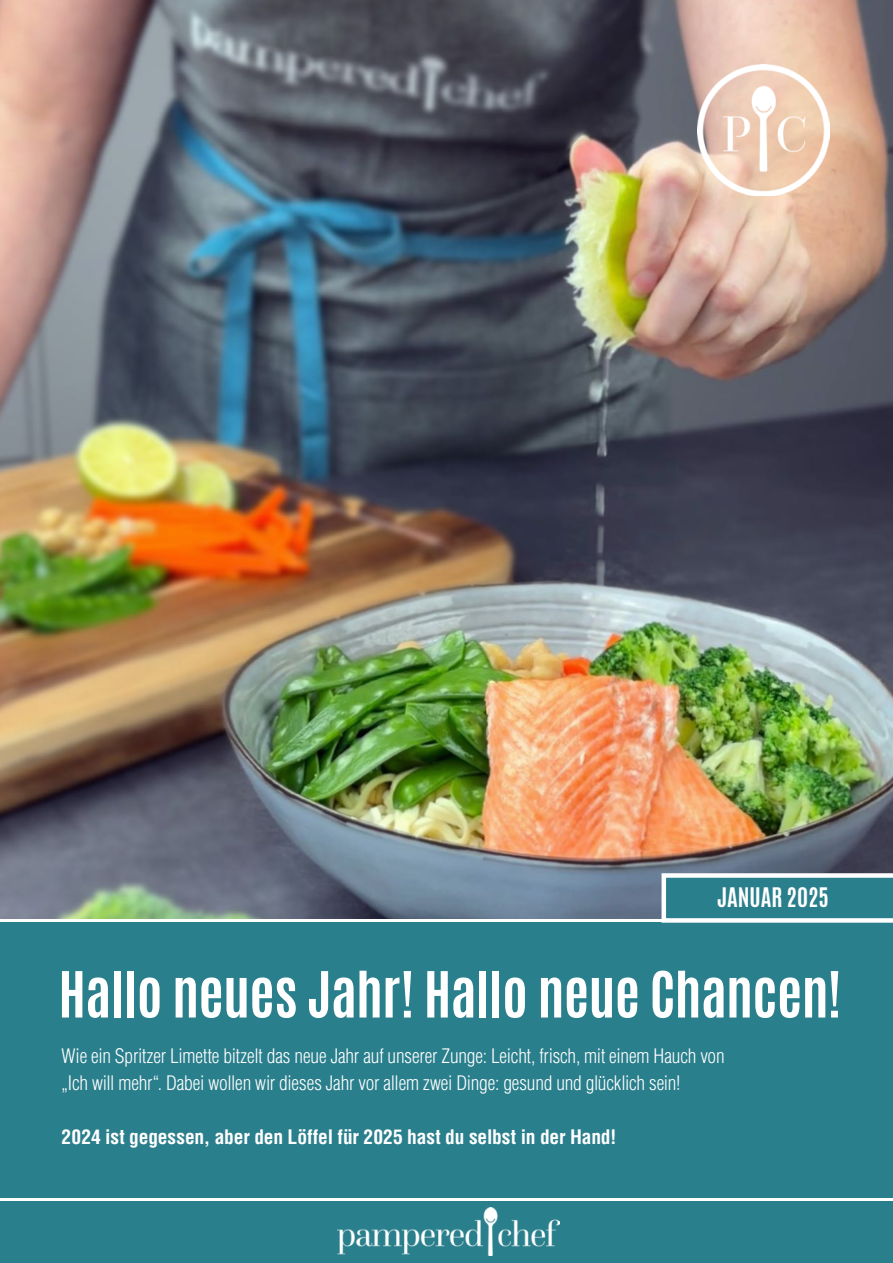
<style>
.page{position:relative;width:893px;height:1263px;background:#fff}
.page>*{position:absolute;margin:0;border:0;box-sizing:border-box;transform-origin:0 0}
.t1{font:700 54px "Antonio";letter-spacing:-.01em;color:#fff}
.t2{font:700 22.5px "Antonio";color:#fff}
.t3{font:300 condensed 19.5px/27px "Helvetica";letter-spacing:-.01em;color:#fff}
.t4{font:700 condensed 19.5px "Helvetica";letter-spacing:-.01em;color:#fff}
</style>
<div class="page">
<img style="left:0;top:0;width:893px;height:918px">
<div style="left:0;top:923px;width:893px;height:275px;background:#2a7f8c"></div>
<img style="left:697px;top:64px;width:132px;height:132px">
<svg style="left:662px;top:873px;width:231px;height:50px;background:#5397a2"></svg>
<div style="left:0;top:1202px;width:893px;height:61px;background:#2a7f8c"></div>
<img style="left:337px;top:1207px;width:223px;height:48px">
<p class="t2" style="left:717px;top:881px;width:114px">JANUAR 2025</p>
<h1 class="t1" style="left:58px;top:953px;width:784px">Hallo neues Jahr! Hallo neue Chancen!</h1>
<p class="t3" style="left:62px;top:1042px;width:665px">Wie ein Spritzer Limette bitzelt das neue Jahr auf unserer Zunge: Leicht, frisch, mit einem Hauch von „Ich will mehr“. Dabei wollen wir dieses Jahr vor allem zwei Dinge: gesund und glücklich sein!</p>
<p class="t4" style="left:62px;top:1124px;width:556px">2024 ist gegessen, aber den Löffel für 2025 hast du selbst in der Hand!</p>
</div>
